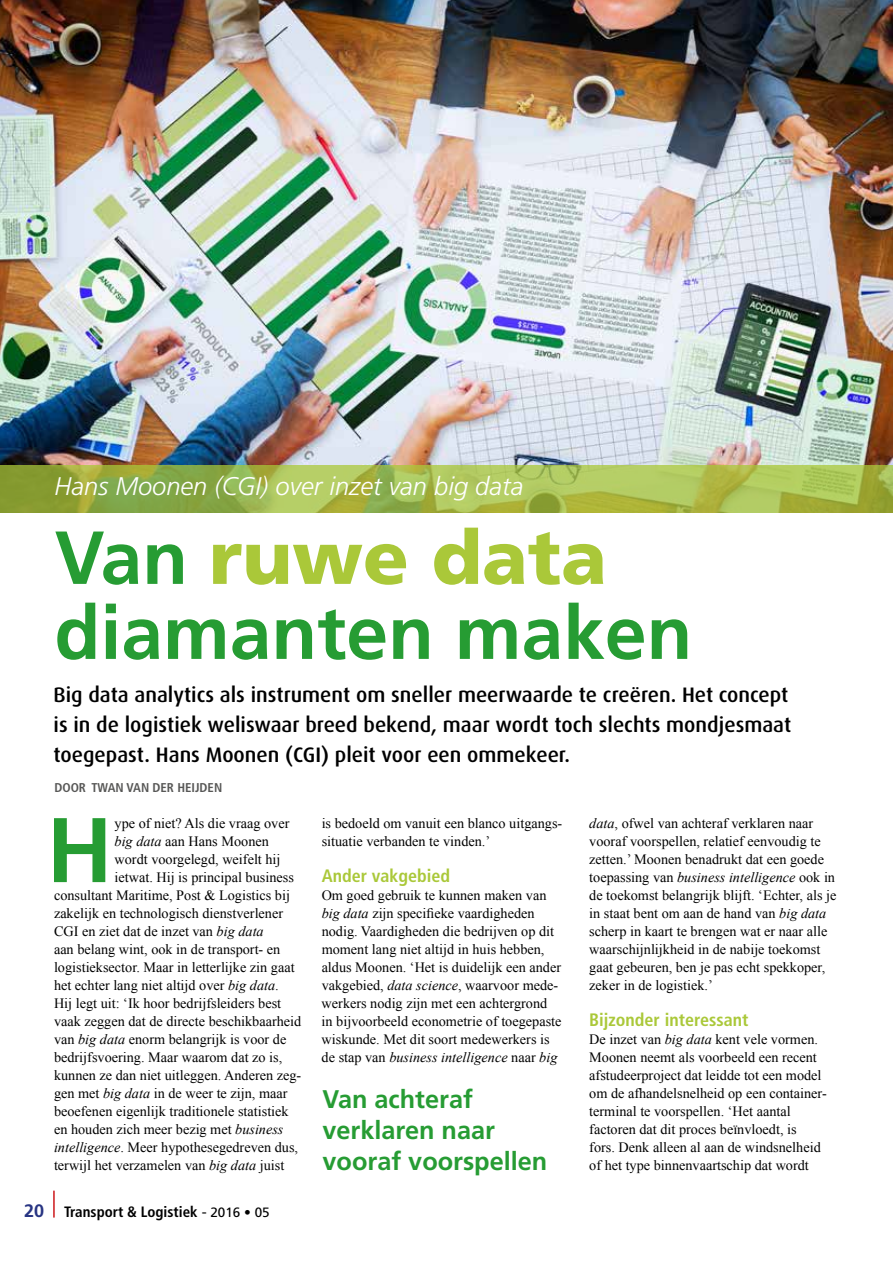
<style>
.page{position:relative;width:893px;height:1263px;background:#fff}
.page>*{position:absolute;margin:0;border:0;box-sizing:border-box;transform-origin:0 0}
.t1{font:700 91.65px "Frutiger";color:#269c33}
.t2{font:700 75px/75px "Frutiger";color:#269c33}
.t3{font:700 25.5px/30.6px "Frutiger";color:#269c33}
.t4{font:italic 300 25.5px "Frutiger";color:#fff}
.t5{font:500 21px/30px "Dax";color:#000}
.t6{font:700 condensed 18px "Frutiger";color:#aac839}
.t7{font:700 condensed 15px "Frutiger";color:#000}
.t8{font:14.25px/18px "Times New Roman";color:#000}
.t9{font:700 condensed 12.75px "Frutiger";color:#575756}
.s1{font-weight:900;color:#aac839}
.s2{font-style:italic}
.s3{font-stretch:normal;font-size:18px;color:#283583}
.s4{font-weight:400;font-stretch:normal}
.s5{font-weight:400;font-stretch:normal;font-size:13.5px}
</style>
<div class="page">
<svg style="left:54px;top:1191px;width:1px;height:26px"></svg>
<img style="left:0;top:0;width:893px;height:465px">
<svg style="left:0;top:465px;width:893px;height:47px;background:#a2b84e"></svg>
<h3 class="t4" style="left:54px;top:472px;width:471px">Hans Moonen (CGI) over inzet van big data</h3>
<h2 class="t2" style="left:55px;top:521px;width:639px">Van <span class="s1">ruwe data </span>diamanten maken</h2>
<h3 class="t5" style="left:54px;top:680px;width:739px">Big data analytics als instrument om sneller meerwaarde te creëren. Het concept is in de logistiek weliswaar breed bekend, maar wordt toch slechts mondjesmaat toegepast. Hans Moonen (CGI) pleit voor een ommekeer.</h3>
<p class="t9" style="left:54px;top:780px;width:169px">DOOR TWAN VAN DER HEIJDEN</p>
<h1 class="t1" style="left:47px;top:796px;width:68px">H</h1>
<p class="t8" style="left:115px;top:814px;width:176px">ype of niet? Als die vraag over</p>
<p class="t8" style="left:115px;top:832px;width:156px"><span class="s2">big data</span> aan Hans Moonen</p>
<p class="t8" style="left:115px;top:850px;width:167px">wordt voorgelegd, weifelt hij</p>
<p class="t8" style="left:115px;top:868px;width:181px">ietwat. Hij is principal business</p>
<p class="t8" style="left:54px;top:886px;width:237px">consultant Maritime, Post &amp; Logistics bij</p>
<p class="t8" style="left:54px;top:904px;width:231px">zakelijk en technologisch dienstverlener</p>
<p class="t8" style="left:54px;top:922px;width:211px">CGI en ziet dat de inzet van <span class="s2">big data</span></p>
<p class="t8" style="left:54px;top:940px;width:228px">aan belang wint, ook in de transport- en</p>
<p class="t8" style="left:54px;top:958px;width:242px">logistieksector. Maar in letterlijke zin gaat</p>
<p class="t8" style="left:54px;top:976px;width:226px">het echter lang niet altijd over <span class="s2">big data</span>.</p>
<p class="t8" style="left:54px;top:994px;width:229px">Hij legt uit: ‘Ik hoor bedrijfsleiders best</p>
<p class="t8" style="left:54px;top:1012px;width:249px">vaak zeggen dat de directe beschikbaarheid</p>
<p class="t8" style="left:54px;top:1030px;width:234px">van <span class="s2">big data</span> enorm belangrijk is voor de</p>
<p class="t8" style="left:54px;top:1048px;width:230px">bedrijfsvoering. Maar waarom dat zo is,</p>
<p class="t8" style="left:54px;top:1066px;width:249px">kunnen ze dan niet uitleggen. Anderen zeg-</p>
<p class="t8" style="left:54px;top:1084px;width:235px">gen met <span class="s2">big data</span> in de weer te zijn, maar</p>
<p class="t8" style="left:54px;top:1102px;width:236px">beoefenen eigenlijk traditionele statistiek</p>
<p class="t8" style="left:54px;top:1120px;width:231px">en houden zich meer bezig met <span class="s2">business</span></p>
<p class="t8" style="left:54px;top:1138px;width:246px"><span class="s2">intelligence</span>. Meer hypothesegedreven dus,</p>
<p class="t8" style="left:54px;top:1156px;width:232px">terwijl het verzamelen van <span class="s2">big data</span> juist</p>
<p class="t7" style="left:24px;top:1202px;width:247px"><span class="s3">20</span> Transport &amp; Logistiek <span class="s4">-</span> <span class="s5">2016 • 05</span></p>
<p class="t8" style="left:322px;top:814px;width:241px">is bedoeld om vanuit een blanco uitgangs&shy;situatie verbanden te vinden.’</p>
<p class="t6" style="left:322px;top:865px;width:130px">Ander vakgebied</p>
<p class="t8" style="left:322px;top:886px;width:241px">Om goed gebruik te kunnen maken van <span class="s2">big data</span> zijn specifieke vaardigheden nodig. Vaardigheden die bedrijven op dit moment lang niet altijd in huis hebben, aldus Moonen. ‘Het is duidelijk een ander vakgebied, <span class="s2">data science</span>, waarvoor mede&shy;werkers nodig zijn met een achtergrond in bijvoorbeeld econometrie of toegepaste wiskunde. Met dit soort medewerkers is de stap van <span class="s2">business intelligence</span> naar <span class="s2">big</span></p>
<h3 class="t3" style="left:322px;top:1084px;width:226px">Van achteraf verklaren naar vooraf voorspellen</h3>
<p class="t8" style="left:589px;top:814px;width:249px"><span class="s2">data</span>, ofwel van achteraf verklaren naar vooraf voorspellen, relatief eenvoudig te zetten.’ Moonen benadrukt dat een goede toepassing van <span class="s2">business intelligence</span> ook in de toekomst belangrijk blijft. ‘Echter, als je in staat bent om aan de hand van <span class="s2">big data </span>scherp in kaart te brengen wat er naar alle waarschijnlijkheid in de nabije toekomst gaat gebeuren, ben je pas echt spekkoper, zeker in de logistiek.’</p>
<p class="t6" style="left:589px;top:1009px;width:161px">Bijzonder interessant</p>
<p class="t8" style="left:589px;top:1030px;width:238px">De inzet van <span class="s2">big data</span> kent vele vormen.<br>Moonen neemt als voorbeeld een recent afstudeerproject dat leidde tot een model om de afhandelsnelheid op een container&shy;terminal te voorspellen. ‘Het aantal factoren dat dit proces beïnvloedt, is fors. Denk alleen al aan de windsnelheid of het type binnenvaartschip dat wordt</p>
</div>
